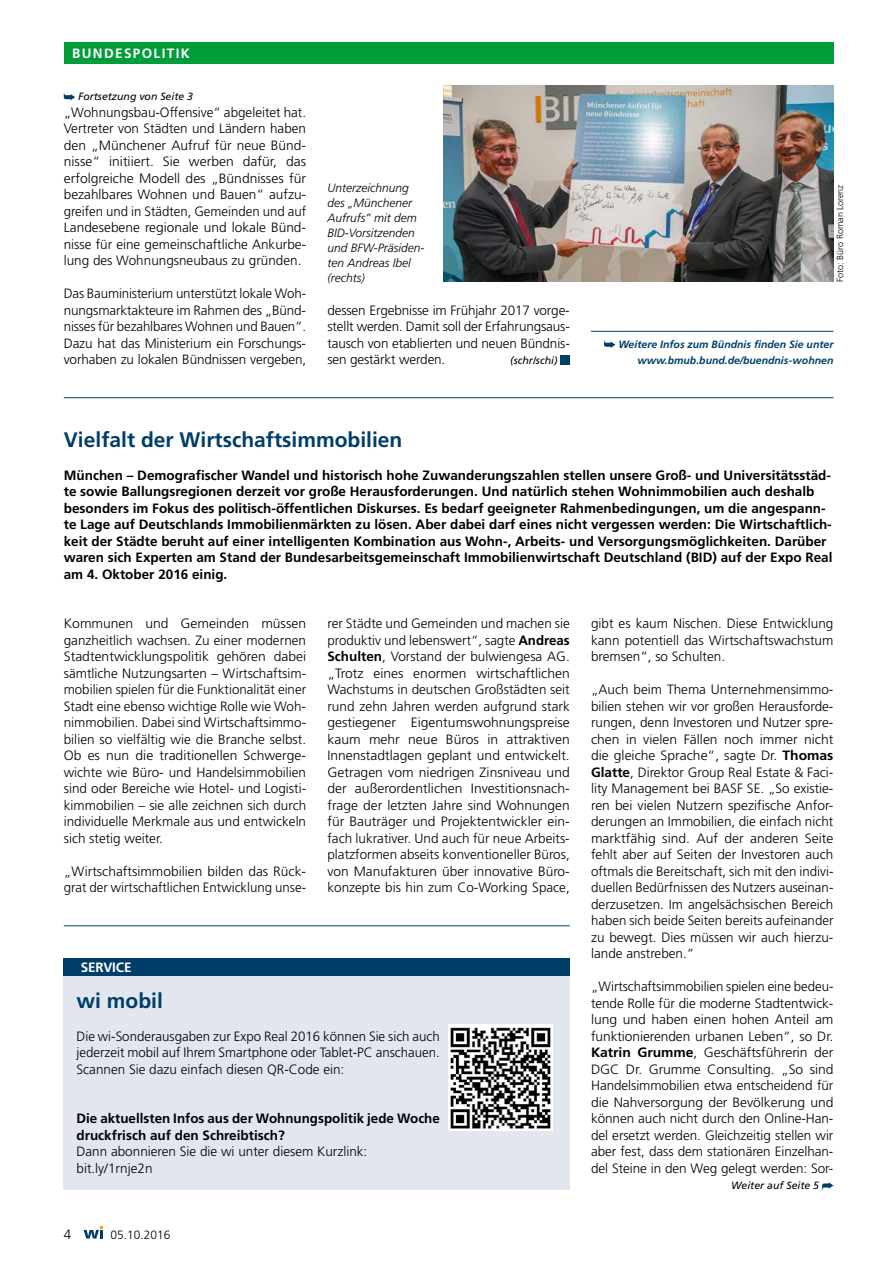
<style>
.page{position:relative;width:893px;height:1263px;background:#fff}
.page>*{position:absolute;margin:0;border:0;box-sizing:border-box;transform-origin:0 0}
.t1{font:700 21px "Frutiger";color:#003e6a}
.t2{font:300 13.5px/16.5px "Frutiger";color:#000;text-align:justify}
.t3{font:700 13.5px/16.5px "Frutiger";color:#000}
.t4{font:700 13.5px "Frutiger";letter-spacing:.1em;color:#fff}
.t5{font:700 13.5px "Frutiger";letter-spacing:-.01em;color:#fff}
.t6{font:italic 300 12px/15px "Frutiger";color:#000}
.t7{font:300 12px "Frutiger";color:#000}
.t8{font:italic 700 10.5px/16.5px "Frutiger";color:#003e6a;text-align:right}
.t9{font:italic 10.5px "Frutiger";color:#000}
.t10{font:300 9px "Frutiger";color:#000}
.s1{font-weight:700}
</style>
<div class="page">
<div style="left:64px;top:43px;width:769px;height:21px;background:#009d3a"></div>
<svg style="left:64px;top:93px;width:11px;height:7px"></svg>
<hr style="left:64px;top:397px;width:769px;height:1px;background:#003e6a">
<svg style="left:822px;top:1182px;width:11px;height:7px"></svg>
<img style="left:443px;top:85px;width:390px;height:197px">
<div style="left:560px;top:355px;width:10px;height:9px;background:#003e6a"></div>
<hr style="left:591px;top:331px;width:242px;height:1px;background:#003e6a">
<svg style="left:604px;top:341px;width:11px;height:7px"></svg>
<div style="left:64px;top:960px;width:506px;height:229px;background:#e1e6ef"></div>
<hr style="left:64px;top:925px;width:506px;height:1px;background:#003e6a">
<div style="left:64px;top:958px;width:506px;height:17px;background:#003e6a"></div>
<div style="left:448px;top:1024px;width:105px;height:107px;background:#fff"></div>
<img style="left:450px;top:1027px;width:101px;height:102px">
<svg style="left:84px;top:1226px;width:19px;height:12px"></svg>
<p class="t4" style="left:72px;top:46px;width:119px">BUNDESPOLITIK</p>
<p class="t9" style="left:78px;top:91px;width:116px">Fortsetzung von Seite 3</p>
<p class="t2" style="left:64px;top:104px;width:244px">„Wohnungsbau-Offensive“ abgeleitet hat.<br>Vertreter von Städten und Ländern haben den „Münchener Aufruf für neue Bünd&shy;nisse“ initiiert. Sie werben dafür, das erfolgreiche Modell des „Bündnisses für bezahlbares Wohnen und Bauen“ aufzu&shy;greifen und in Städten, Gemeinden und auf Landesebene regionale und lokale Bünd&shy;nisse für eine gemeinschaftliche Ankurbe&shy;lung des Wohnungsneubaus zu gründen.</p>
<p class="t2" style="left:64px;top:286px;width:244px">Das Bauministerium unterstützt lokale Woh&shy;nungsmarktakteure im Rahmen des „Bünd&shy;nisses für bezahlbares Wohnen und Bauen“.<br>Dazu hat das Ministerium ein Forschungs&shy;vorhaben zu lokalen Bündnissen vergeben,</p>
<p class="t6" style="left:327px;top:180px;width:99px">Unterzeichnung des „Münchener<br>Aufrufs” mit dem<br>BID-Vorsitzenden und BFW-Präsiden&shy;ten Andreas Ibel (rechts)</p>
<p class="t2" style="left:327px;top:302px;width:244px">dessen Ergebnisse im Frühjahr 2017 vorge&shy;stellt werden. Damit soll der Erfahrungsaus&shy;tausch von etablierten und neuen Bündnis&shy;sen gestärkt werden.</p>
<p class="t9" style="left:510px;top:355px;width:49px">(schr/schi)</p>
<p class="t10" style="left:835px;top:282px;width:99px;rotate:-90deg">Foto: Büro Roman Lorenz</p>
<p class="t8" style="left:618px;top:336px;width:217px">Weitere Infos zum Bündnis finden Sie unter www.bmub.bund.de/buendnis-wohnen</p>
<h1 class="t1" style="left:64px;top:427px;width:340px">Vielfalt der Wirtschaftsimmobilien</h1>
<p class="t3" style="left:64px;top:466px;width:770px">München – Demografischer Wandel und historisch hohe Zuwanderungszahlen stellen unsere Groß- und Universitätsstäd&shy;te sowie Ballungsregionen derzeit vor große Herausforderungen. Und natürlich stehen Wohnimmobilien auch deshalb besonders im Fokus des politisch-öffentlichen Diskurses. Es bedarf geeigneter Rahmenbedingungen, um die angespann&shy;te Lage auf Deutschlands Immobilienmärkten zu lösen. Aber dabei darf eines nicht vergessen werden: Die Wirtschaftlich&shy;keit der Städte beruht auf einer intelligenten Kombination aus Wohn-, Arbeits- und Versorgungsmöglichkeiten. Darüber waren sich Experten am Stand der Bundesarbeitsgemeinschaft Immobilienwirtschaft Deutschland (BID) auf der Expo Real am 4. Oktober 2016 einig.</p>
<p class="t2" style="left:64px;top:616px;width:244px">Kommunen und Gemeinden müssen ganzheitlich wachsen. Zu einer modernen Stadtentwicklungspolitik gehören dabei sämtliche Nutzungsarten – Wirtschaftsim&shy;mobilien spielen für die Funktionalität einer Stadt eine ebenso wichtige Rolle wie Woh&shy;nimmobilien. Dabei sind Wirtschaftsimmo&shy;bilien so vielfältig wie die Branche selbst.<br>Ob es nun die traditionellen Schwerge&shy;wichte wie Büro- und Handelsimmobilien sind oder Bereiche wie Hotel- und Logisti&shy;kimmobilien – sie alle zeichnen sich durch individuelle Merkmale aus und entwickeln sich stetig weiter.</p>
<p class="t2" style="left:64px;top:863px;width:244px">„Wirtschaftsimmobilien bilden das Rück&shy;grat der wirtschaftlichen Entwicklung unse-</p>
<p class="t2" style="left:327px;top:616px;width:244px">rer Städte und Gemeinden und machen sie produktiv und lebenswert“, sagte <span class="s1">Andreas Schulten</span>, Vorstand der bulwiengesa AG. „Trotz eines enormen wirtschaftlichen Wachstums in deutschen Großstädten seit rund zehn Jahren werden aufgrund stark gestiegener Eigentumswohnungspreise kaum mehr neue Büros in attraktiven Innenstadtlagen geplant und entwickelt.<br>Getragen vom niedrigen Zinsniveau und der außerordentlichen Investitionsnach&shy;frage der letzten Jahre sind Wohnungen für Bauträger und Projektentwickler ein&shy;fach lukrativer. Und auch für neue Arbeits&shy;platzformen abseits konventioneller Büros, von Manufakturen über innovative Büro&shy;konzepte bis hin zum Co-Working Space,</p>
<p class="t2" style="left:591px;top:616px;width:244px">gibt es kaum Nischen. Diese Entwicklung kann potentiell das Wirtschaftswachstum bremsen“, so Schulten.</p>
<p class="t2" style="left:591px;top:682px;width:244px">„Auch beim Thema Unternehmensimmo&shy;bilien stehen wir vor großen Herausforde&shy;rungen, denn Investoren und Nutzer spre&shy;chen in vielen Fällen noch immer nicht die gleiche Sprache“, sagte Dr. <span class="s1">Thomas Glatte</span>, Direktor Group Real Estate &amp; Faci&shy;lity Management bei BASF SE. „So existie&shy;ren bei vielen Nutzern spezifische Anfor&shy;derungen an Immobilien, die einfach nicht marktfähig sind. Auf der anderen Seite fehlt aber auf Seiten der Investoren auch oftmals die Bereitschaft, sich mit den indivi&shy;duellen Bedürfnissen des Nutzers auseinan&shy;derzusetzen. Im angelsächsischen Bereich haben sich beide Seiten bereits aufeinander zu bewegt. Dies müssen wir auch hierzu&shy;lande anstreben.“</p>
<p class="t2" style="left:591px;top:979px;width:244px">„Wirtschaftsimmobilien spielen eine bedeu&shy;tende Rolle für die moderne Stadtentwick&shy;lung und haben einen hohen Anteil am funktionierenden urbanen Leben“, so Dr.<br><span class="s1">Katrin Grumme</span>, Geschäftsführerin der DGC Dr. Grumme Consulting. „So sind Handelsimmobilien etwa entscheidend für die Nahversorgung der Bevölkerung und können auch nicht durch den Online-Han&shy;del ersetzt werden. Gleichzeitig stellen wir aber fest, dass dem stationären Einzelhan&shy;del Steine in den Weg gelegt werden: Sor-</p>
<p class="t9" style="left:731px;top:1180px;width:89px">Weiter auf Seite 5</p>
<p class="t5" style="left:81px;top:959px;width:52px">SERVICE</p>
<h1 class="t1" style="left:77px;top:989px;width:88px">wi mobil</h1>
<p class="t2" style="left:77px;top:1028px;width:365px">Die wi-Sonderausgaben zur Expo Real 2016 können Sie sich auch jederzeit mobil auf Ihrem Smartphone oder Tablet-PC anschauen.<br>Scannen Sie dazu einfach diesen QR-Code ein:</p>
<p class="t3" style="left:77px;top:1110px;width:365px">Die aktuellsten Infos aus der Wohnungspolitik jede Woche druckfrisch auf den Schreibtisch?</p>
<p class="t2" style="left:77px;top:1144px;width:292px">Dann abonnieren Sie die wi unter diesem Kurzlink: bit.ly/1rnje2n</p>
<p class="t2" style="left:64px;top:1226px;width:9px">4</p>
<p class="t7" style="left:111px;top:1227px;width:61px">05.10.2016</p>
</div>
